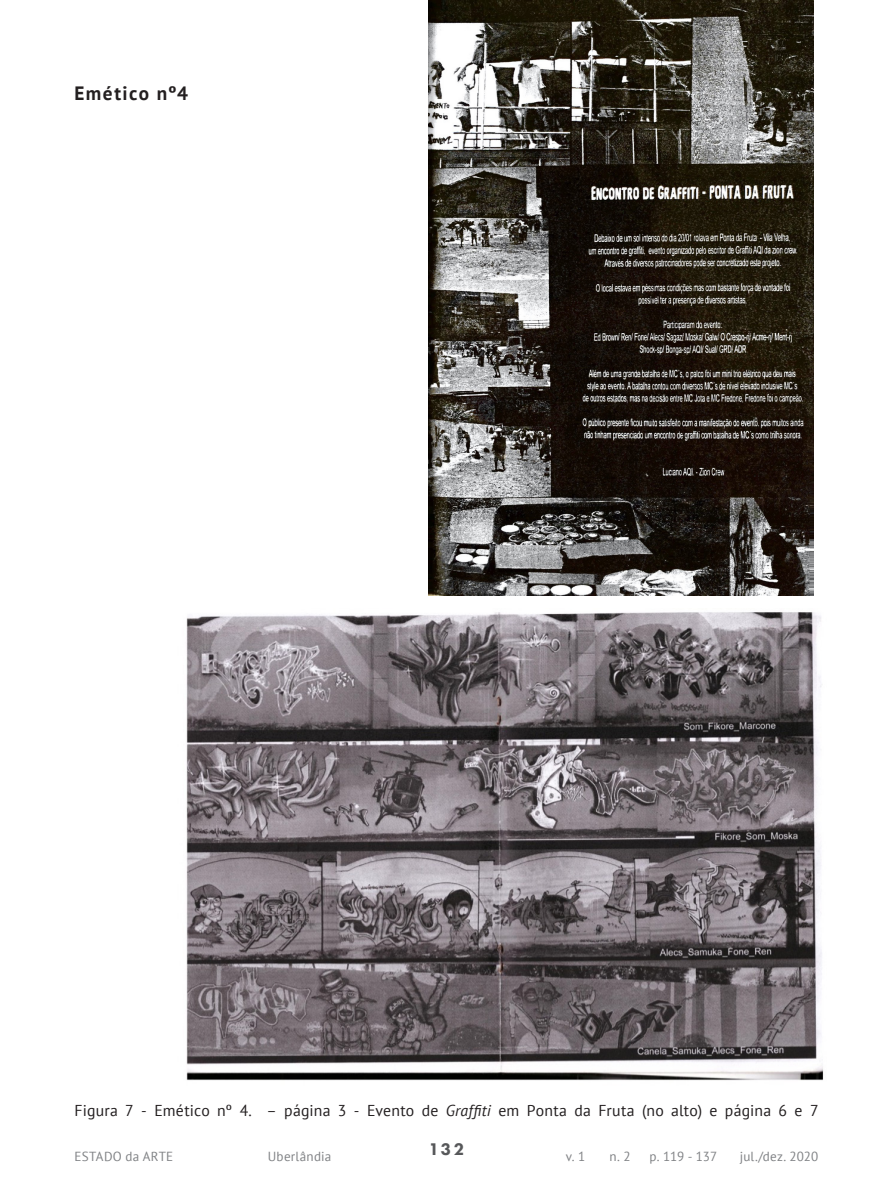
<style>
.page{position:relative;width:893px;height:1191px;background:#fff}
.page>*{position:absolute;margin:0;border:0;box-sizing:border-box;transform-origin:0 0}
.Artigo_-_Subtítulos{font:700 19.25px "PT Sans";letter-spacing:.075em;color:#231f20}
.t1{font:800 17.5px "Futura PT";color:#57585a}
.Artigo_-_Legenda_Fig{font:15.75px "PT Sans";letter-spacing:.015em;color:#231f20}
.t2{font:13.12px "PT Sans";letter-spacing:.015em;color:#808285}
.s1{font-style:italic}
</style>
<div class="page">
<img style="left:429px;top:0;width:385px;height:595px">
<img style="left:186px;top:612px;width:638px;height:469px">
<p class="Artigo_-_Subtítulos" style="left:74px;top:81px;width:115px">Emético nº4</p>
<p class="Artigo_-_Legenda_Fig" style="left:74px;top:1100px;width:746px">Figura 7 - Emético nº 4. – página 3 - Evento de <span class="s1">Graffiti</span> em Ponta da Fruta (no alto) e página 6 e 7</p>
<p class="t1" style="left:429px;top:1138px;width:37px">132</p>
<p class="t2" style="left:74px;top:1148px;width:100px">ESTADO da ARTE</p>
<p class="t2" style="left:268px;top:1148px;width:65px">Uberlândia</p>
<p class="t2" style="left:566px;top:1148px;width:21px">v. 1</p>
<p class="t2" style="left:610px;top:1148px;width:23px">n. 2</p>
<p class="t2" style="left:650px;top:1148px;width:69px">p. 119 - 137</p>
<p class="t2" style="left:740px;top:1148px;width:80px">jul./dez. 2020</p>
</div>
